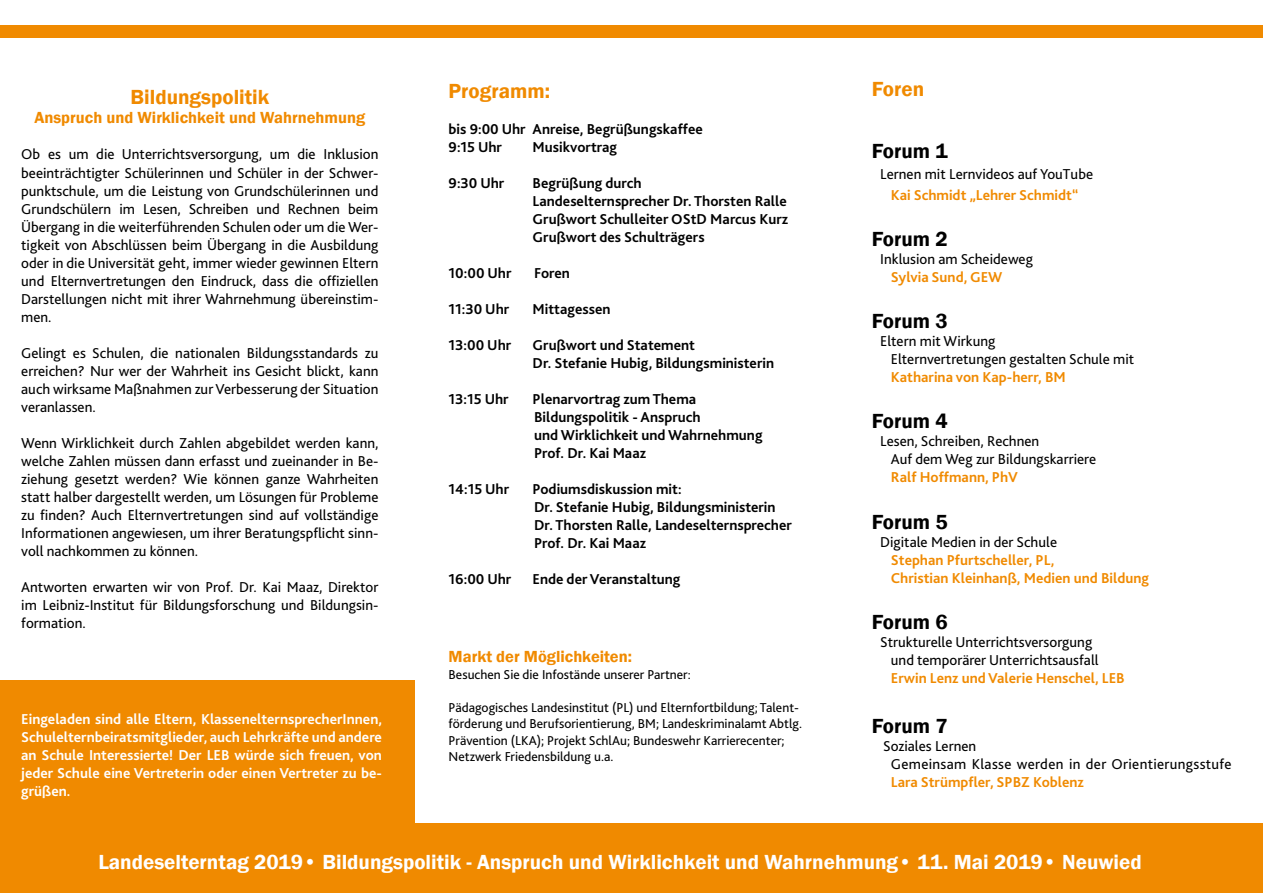
<style>
.page{position:relative;width:1263px;height:893px;background:#fff}
.page>*{position:absolute;margin:0;border:0;box-sizing:border-box;transform-origin:0 0}
.t1{font:600 21px "Franklin Gothic";color:#fff}
.t2{font:600 21px "Franklin Gothic";color:#000}
.t3{font:600 21px "Franklin Gothic";color:#f08a00}
.t4{font:600 16.5px "Franklin Gothic";color:#f08a00}
.t5{font:15px/18px "Bliss 2";color:#000}
.t6{font:700 15px/18px "Bliss 2";color:#000}
.t7{font:700 15px/18px "Bliss 2";color:#fff;text-align:justify}
.t8{font:700 15px/18px "Bliss 2";color:#f08a00}
.t9{font:15px/18px "Bliss 2";letter-spacing:.02em;color:#000}
.t10{font:13.5px/16.5px "Bliss 2";color:#000}
</style>
<div class="page">
<div style="left:0;top:680px;width:415px;height:143px;background:#f08a00"></div>
<div style="left:0;top:823px;width:1263px;height:70px;background:#f08a00"></div>
<div style="left:0;top:26px;width:1263px;height:12px;background:#f08a00"></div>
<h1 class="t3" style="left:131px;top:84px;width:140px">Bildungspolitik</h1>
<p class="t4" style="left:34px;top:108px;width:332px">Anspruch und Wirklichkeit und Wahrnehmung</p>
<p class="t5" style="left:21px;top:145px;width:359px;text-align:justify">Ob es um die Unterrichtsversorgung, um die Inklusion beeinträchtigter Schülerinnen und Schüler in der Schwer&shy;punktschule, um die Leistung von Grundschülerinnen und Grundschülern im Lesen, Schreiben und Rechnen beim Übergang in die weiterführenden Schulen oder um die Wer&shy;tigkeit von Abschlüssen beim Übergang in die Ausbildung oder in die Universität geht, immer wieder gewinnen Eltern und Elternvertretungen den Eindruck, dass die offiziellen Darstellungen nicht mit ihrer Wahrnehmung übereinstim&shy;men.</p>
<p class="t5" style="left:21px;top:343px;width:359px;text-align:justify">Gelingt es Schulen, die nationalen Bildungsstandards zu erreichen? Nur wer der Wahrheit ins Gesicht blickt, kann auch wirksame Maßnahmen zur Verbesserung der Situation veranlassen.</p>
<p class="t5" style="left:21px;top:433px;width:359px;text-align:justify">Wenn Wirklichkeit durch Zahlen abgebildet werden kann, welche Zahlen müssen dann erfasst und zueinander in Be&shy;ziehung gesetzt werden? Wie können ganze Wahrheiten statt halber dargestellt werden, um Lösungen für Probleme zu finden? Auch Elternvertretungen sind auf vollständige Informationen angewiesen, um ihrer Beratungspflicht sinn&shy;voll nachkommen zu können.</p>
<p class="t5" style="left:21px;top:577px;width:359px">Antworten erwarten wir von Prof. Dr. Kai Maaz, Direktor im Leibniz-Institut für Bildungsforschung und Bildungsin-</p>
<p class="t7" style="left:21px;top:709px;width:362px">Eingeladen sind alle Eltern, KlassenelternsprecherInnen, Schulelternbeiratsmitglieder, auch Lehrkräfte und andere an Schule Interessierte! Der LEB würde sich freuen, von jeder Schule eine Vertreterin oder einen Vertreter zu be&shy;grüßen.</p>
<h1 class="t3" style="left:449px;top:78px;width:103px">Programm:</h1>
<p class="t6" style="left:449px;top:120px;width:256px">bis 9:00 Uhr Anreise, Begrüßungskaffee<br>9:15 Uhr</p>
<p class="t6" style="left:533px;top:138px;width:86px">Musikvortrag</p>
<p class="t6" style="left:449px;top:174px;width:57px">9:30 Uhr</p>
<p class="t6" style="left:533px;top:174px;width:257px">Begrüßung durch<br>Landeselternsprecher Dr. Thorsten Ralle<br>Grußwort Schulleiter OStD Marcus Kurz<br>Grußwort des Schulträgers</p>
<p class="t6" style="left:449px;top:264px;width:64px">10:00 Uhr</p>
<p class="t6" style="left:534px;top:264px;width:37px">Foren</p>
<p class="t6" style="left:449px;top:300px;width:62px">11:30 Uhr</p>
<p class="t6" style="left:533px;top:300px;width:79px">Mittagessen</p>
<p class="t6" style="left:449px;top:336px;width:64px">13:00 Uhr</p>
<p class="t6" style="left:533px;top:336px;width:243px">Grußwort und Statement<br>Dr. Stefanie Hubig, Bildungsministerin</p>
<p class="t6" style="left:449px;top:390px;width:62px">13:15 Uhr</p>
<p class="t6" style="left:533px;top:390px;width:231px">Plenarvortrag zum Thema<br>Bildungspolitik - Anspruch<br>und Wirklichkeit und Wahrnehmung<br>Prof. Dr. Kai Maaz</p>
<p class="t6" style="left:449px;top:480px;width:62px">14:15 Uhr</p>
<p class="t6" style="left:533px;top:480px;width:261px">Podiumsdiskussion mit:<br>Dr. Stefanie Hubig, Bildungsministerin<br>Dr. Thorsten Ralle, Landeselternsprecher<br>Prof. Dr. Kai Maaz</p>
<p class="t6" style="left:449px;top:570px;width:64px">16:00 Uhr</p>
<p class="t6" style="left:533px;top:570px;width:149px">Ende der Veranstaltung</p>
<p class="t4" style="left:449px;top:646px;width:185px">Markt der Möglichkeiten:</p>
<p class="t10" style="left:449px;top:665px;width:244px">Besuchen Sie die Infostände unserer Partner:</p>
<p class="t10" style="left:449px;top:698px;width:355px">Pädagogisches Landesinstitut (PL) und Elternfortbildung; Talent&shy;förderung und Berufsorientierung, BM; Landeskriminalamt Abtlg.<br>Prävention (LKA); Projekt SchlAu; Bundeswehr Karrierecenter; Netzwerk Friedensbildung u.a.</p>
<h1 class="t3" style="left:872px;top:77px;width:54px">Foren</h1>
<h1 class="t2" style="left:872px;top:138px;width:77px">Forum 1</h1>
<p class="t5" style="left:880px;top:164px;width:214px">Lernen mit Lernvideos auf YouTube</p>
<p class="t8" style="left:891px;top:185px;width:189px">Kai Schmidt „Lehrer Schmidt“</p>
<h1 class="t2" style="left:872px;top:226px;width:77px">Forum 2</h1>
<p class="t5" style="left:880px;top:250px;width:154px">Inklusion am Scheideweg</p>
<p class="t8" style="left:891px;top:268px;width:113px">Sylvia Sund, GEW</p>
<h1 class="t2" style="left:872px;top:308px;width:77px">Forum 3</h1>
<p class="t5" style="left:891px;top:332px;width:245px;text-indent:-11px">Eltern mit Wirkung<br>Elternvertretungen gestalten Schule mit</p>
<p class="t8" style="left:891px;top:368px;width:176px">Katharina von Kap-herr, BM</p>
<h1 class="t2" style="left:872px;top:408px;width:77px">Forum 4</h1>
<p class="t5" style="left:891px;top:432px;width:207px;text-indent:-11px">Lesen, Schreiben, Rechnen<br>Auf dem Weg zur Bildungskarriere</p>
<p class="t8" style="left:891px;top:468px;width:129px">Ralf Hoffmann, PhV</p>
<h1 class="t2" style="left:872px;top:509px;width:77px">Forum 5</h1>
<p class="t5" style="left:880px;top:532px;width:178px">Digitale Medien in der Schule</p>
<p class="t8" style="left:891px;top:550px;width:260px">Stephan Pfurtscheller, PL,<br>Christian Kleinhanß, Medien und Bildung</p>
<h1 class="t2" style="left:872px;top:609px;width:77px">Forum 6</h1>
<p class="t5" style="left:891px;top:632px;width:209px;text-indent:-11px">Strukturelle Unterrichtsversorgung und temporärer Unterrichtsausfall</p>
<p class="t8" style="left:891px;top:668px;width:235px">Erwin Lenz und Valerie Henschel, LEB</p>
<h1 class="t2" style="left:872px;top:713px;width:77px">Forum 7</h1>
<p class="t9" style="left:891px;top:737px;width:342px;text-indent:-8px">Soziales Lernen<br>Gemeinsam Klasse werden in der Orientierungsstufe</p>
<p class="t8" style="left:891px;top:773px;width:194px">Lara Strümpfler, SPBZ Koblenz</p>
<h1 class="t1" style="left:98px;top:849px;width:1045px">Landeselterntag 2019• Bildungspolitik - Anspruch und Wirklichkeit und Wahrnehmung• 11. Mai 2019• Neuwied</h1>
</div>
